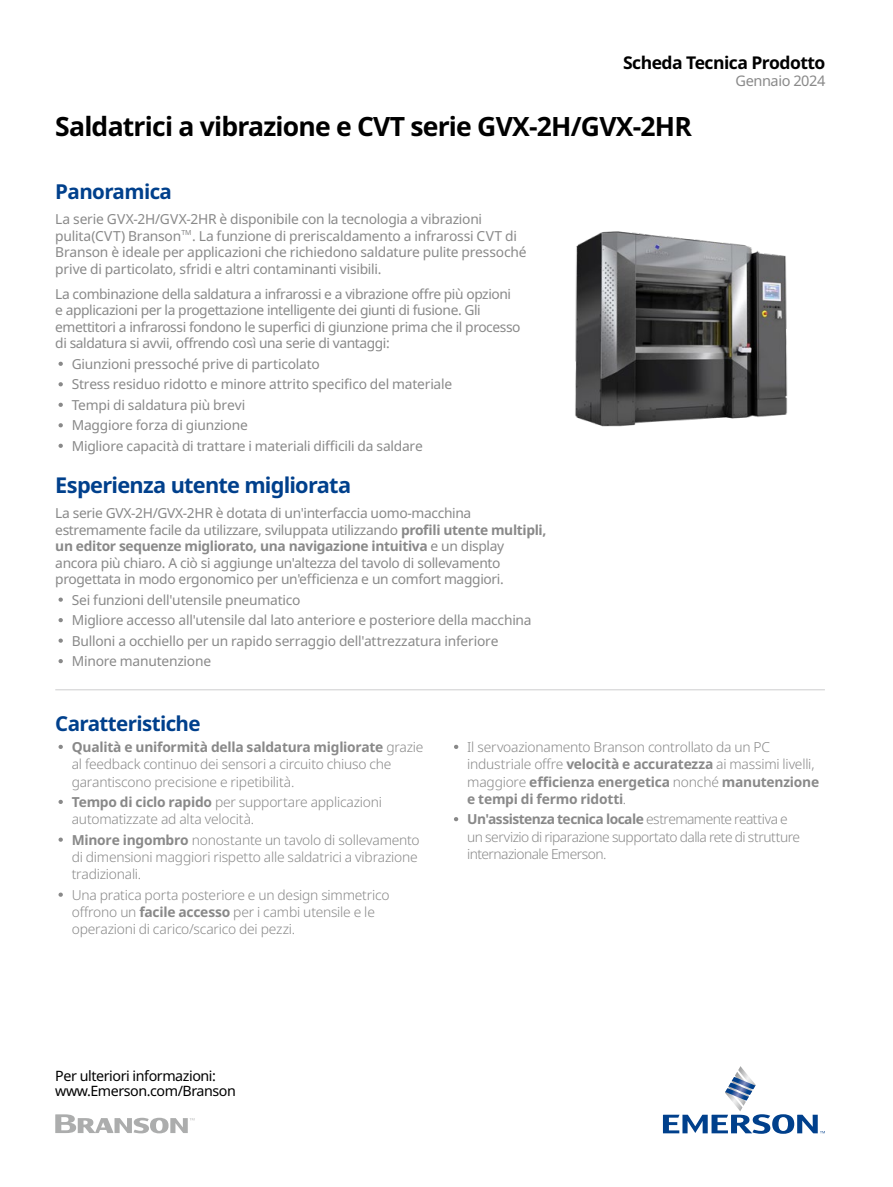
<style>
.page{position:relative;width:893px;height:1187px;background:#fff}
.page>*{position:absolute;margin:0;border:0;box-sizing:border-box;transform-origin:0 0}
.t1{font:700 26.55px "Noto Sans";letter-spacing:-.03em;color:#000}
.t2{font:700 21.75px "Noto Sans";letter-spacing:-.035em;color:#00408c}
.t3{font:700 20.55px "Noto Sans";letter-spacing:-.03em;color:#00408c}
.t4{font:700 17.55px "Noto Sans";letter-spacing:-.03em;color:#000}
.t5{font:14.55px "Noto Sans";letter-spacing:-.03em;color:#898989}
.t6{font:14.25px "Noto Sans";letter-spacing:-.03em;color:#000}
.t7{font:13.8px/16.5px "Noto Sans";letter-spacing:-.02em;color:#898989}
.t8{font:300 13.8px/17.2px "Noto Sans";letter-spacing:-.015em;color:#898989}
.t9{font:300 13.8px/17.2px "Noto Sans";letter-spacing:-.04em;color:#898989}
.s1{font-weight:700}
</style>
<div class="page">
<svg style="left:59px;top:361px;width:4px;height:5px"></svg>
<svg style="left:59px;top:382px;width:4px;height:4px"></svg>
<svg style="left:59px;top:402px;width:4px;height:5px"></svg>
<svg style="left:59px;top:423px;width:4px;height:4px"></svg>
<svg style="left:59px;top:443px;width:4px;height:5px"></svg>
<svg style="left:59px;top:597px;width:4px;height:4px"></svg>
<svg style="left:59px;top:618px;width:4px;height:4px"></svg>
<svg style="left:59px;top:638px;width:4px;height:4px"></svg>
<svg style="left:59px;top:659px;width:4px;height:4px"></svg>
<hr style="left:55px;top:689px;width:770px;height:1px;background:#d3d3d4">
<svg style="left:59px;top:744px;width:4px;height:5px"></svg>
<svg style="left:59px;top:799px;width:4px;height:5px"></svg>
<svg style="left:59px;top:837px;width:4px;height:4px"></svg>
<svg style="left:59px;top:892px;width:4px;height:4px"></svg>
<svg style="left:454px;top:744px;width:4px;height:5px"></svg>
<svg style="left:454px;top:817px;width:4px;height:4px"></svg>
<img style="left:575px;top:231px;width:213px;height:196px">
<svg style="left:663px;top:1066px;width:162px;height:67px"></svg>
<svg style="left:55px;top:1114px;width:139px;height:19px"></svg>
<p class="t4" style="left:623px;top:52px;width:204px">Scheda Tecnica Prodotto</p>
<p class="t5" style="left:736px;top:73px;width:91px">Gennaio 2024</p>
<p class="t1" style="left:55px;top:111px;width:638px">Saldatrici a vibrazione e CVT serie GVX-2H/GVX-2HR</p>
<p class="t3" style="left:55px;top:180px;width:118px">Panoramica</p>
<p class="t7" style="left:55px;top:211px;width:473px">La serie GVX-2H/GVX-2HR è disponibile con la tecnologia a vibrazioni pulita(CVT) Branson<sup>TM</sup>. La funzione di preriscaldamento a infrarossi CVT di Branson è ideale per applicazioni che richiedono saldature pulite pressoché prive di particolato, sfridi e altri contaminanti visibili.</p>
<p class="t7" style="left:55px;top:286px;width:467px">La combinazione della saldatura a infrarossi e a vibrazione offre più opzioni e applicazioni per la progettazione intelligente dei giunti di fusione. Gli emettitori a infrarossi fondono le superfici di giunzione prima che il processo di saldatura si avvii, offrendo così una serie di vantaggi:</p>
<p class="t7" style="left:72px;top:356px;width:250px">Giunzioni pressoché prive di particolato</p>
<p class="t7" style="left:72px;top:376px;width:382px">Stress residuo ridotto e minore attrito specifico del materiale</p>
<p class="t7" style="left:72px;top:397px;width:175px">Tempi di saldatura più brevi</p>
<p class="t7" style="left:72px;top:417px;width:177px">Maggiore forza di giunzione</p>
<p class="t7" style="left:72px;top:438px;width:353px">Migliore capacità di trattare i materiali difficili da saldare</p>
<p class="t2" style="left:55px;top:473px;width:298px">Esperienza utente migliorata</p>
<p class="t7" style="left:55px;top:505px;width:493px">La serie GVX-2H/GVX-2HR è dotata di un'interfaccia uomo-macchina estremamente facile da utilizzare, sviluppata utilizzando <span class="s1">profili utente multipli, un editor sequenze migliorato, una navigazione intuitiva</span> e un display ancora più chiaro. A ciò si aggiunge un'altezza del tavolo di sollevamento progettata in modo ergonomico per un'efficienza e un comfort maggiori.</p>
<p class="t7" style="left:72px;top:591px;width:230px">Sei funzioni dell'utensile pneumatico</p>
<p class="t7" style="left:72px;top:612px;width:461px">Migliore accesso all'utensile dal lato anteriore e posteriore della macchina</p>
<p class="t7" style="left:72px;top:632px;width:428px">Bulloni a occhiello per un rapido serraggio dell'attrezzatura inferiore</p>
<p class="t7" style="left:72px;top:653px;width:141px">Minore manutenzione</p>
<p class="t3" style="left:55px;top:712px;width:147px">Caratteristiche</p>
<p class="t8" style="left:72px;top:738px;width:353px"><span class="s1">Qualità e uniformità della saldatura migliorate</span> grazie al feedback continuo dei sensori a circuito chiuso che garantiscono precisione e ripetibilità.</p>
<p class="t8" style="left:72px;top:793px;width:312px"><span class="s1">Tempo di ciclo rapido</span> per supportare applicazioni automatizzate ad alta velocità.</p>
<p class="t8" style="left:72px;top:831px;width:349px"><span class="s1">Minore ingombro</span> nonostante un tavolo di sollevamento di dimensioni maggiori rispetto alle saldatrici a vibrazione tradizionali.</p>
<p class="t8" style="left:72px;top:886px;width:319px">Una pratica porta posteriore e un design simmetrico offrono un <span class="s1">facile accesso</span> per i cambi utensile e le operazioni di carico/scarico dei pezzi.</p>
<p class="t8" style="left:467px;top:738px;width:353px">Il servoazionamento Branson controllato da un PC industriale offre <span class="s1">velocità e accuratezza</span> ai massimi livelli, maggiore <span class="s1">efficienza energetica</span> nonché <span class="s1">manutenzione e tempi di fermo ridotti</span>.</p>
<p class="t9" style="left:467px;top:810px;width:334px"><span class="s1">Un'assistenza tecnica locale</span> estremamente reattiva e un servizio di riparazione supportato dalla rete di strutture internazionale Emerson.</p>
<p class="t6" style="left:55px;top:1067px;width:162px">Per ulteriori informazioni:</p>
<p class="t6" style="left:55px;top:1082px;width:182px">www.Emerson.com/Branson</p>
</div>
